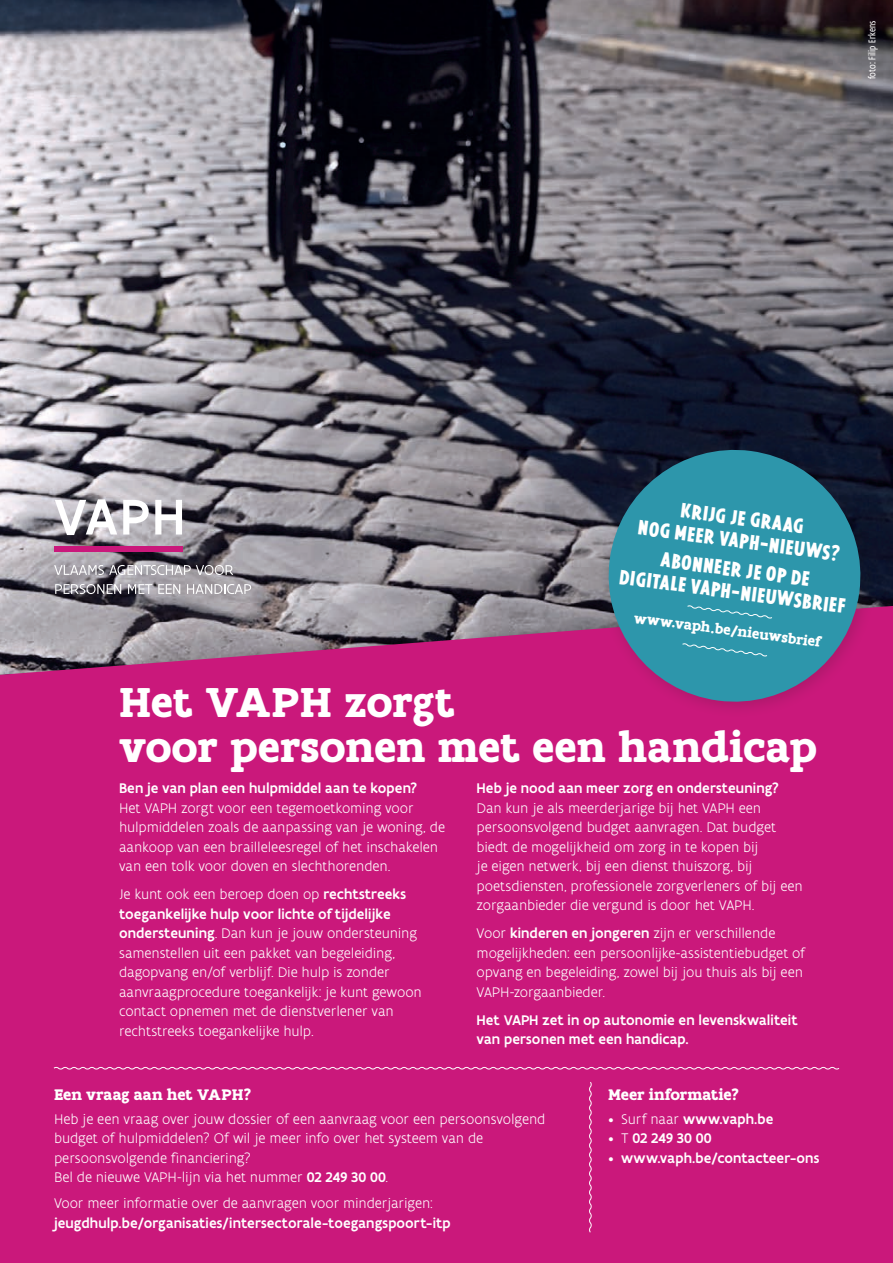
<style>
.page{position:relative;width:893px;height:1263px;background:#fff}
.page>*{position:absolute;margin:0;border:0;box-sizing:border-box;transform-origin:0 0}
.t1{font:700 45px/45px "Flanders Art Serif Pro";letter-spacing:-.005em;color:#fff}
.t2{font:700 condensed 22.5px/22.5px "Flanders Art Sans Pro";color:#fff;text-align:center}
.t3{font:700 16.5px "Flanders Art Serif Pro";letter-spacing:-.005em;color:#fff}
.t4{font:300 15px/19.5px "Flanders Art Sans Pro";letter-spacing:-.01em;color:#fff}
.t5{font:500 15px/19.5px "Flanders Art Sans Pro";letter-spacing:.005em;color:#fff}
.t6{font:700 15px "Flanders Art Serif Pro";color:#fff}
.t7{font:condensed 10.5px "Flanders Art Sans Pro";letter-spacing:.01em;color:#fff}
.s1{font-weight:500}
.s2{font-weight:300}
</style>
<div class="page">
<img style="left:0;top:0;width:893px;height:591px">
<div style="left:0;top:606px;width:893px;height:657px;background:#ca187b"></div>
<svg style="left:55px;top:499px;width:62px;height:36px"></svg>
<svg style="left:123px;top:500px;width:26px;height:34px"></svg>
<svg style="left:155px;top:500px;width:27px;height:34px"></svg>
<div style="left:54px;top:546px;width:128px;height:6px;background:#ca187b"></div>
<svg style="left:54px;top:565px;width:179px;height:10px;background:#aca9ae"></svg>
<svg style="left:55px;top:584px;width:66px;height:10px"></svg>
<svg style="left:128px;top:584px;width:24px;height:10px"></svg>
<svg style="left:158px;top:584px;width:22px;height:10px"></svg>
<svg style="left:187px;top:584px;width:64px;height:10px"></svg>
<svg style="left:53px;top:1066px;width:787px;height:4px;background:#d8569e"></svg>
<svg style="left:588px;top:1081px;width:4px;height:152px"></svg>
<div style="left:598px;top:439px;width:279px;height:280px;background:#231f20;opacity:.2"></div>
<svg style="left:601px;top:442px;width:267px;height:268px;background:#406f8f"></svg>
<svg style="left:687px;top:605px;width:86px;height:14px"></svg>
<svg style="left:682px;top:643px;width:86px;height:14px"></svg>
<p class="t7" style="left:866px;top:79px;width:60px;rotate:-90deg">foto: Filip Erkens</p>
<h2 class="t2" style="left:643px;top:494px;width:206px;rotate:8deg">KRIJG JE GRAAG<br>NOG MEER VAPH-NIEUWS?</h2>
<h2 class="t2" style="left:624px;top:543px;width:230px;rotate:8deg">ABONNEER JE OP DE<br>DIGITALE VAPH-NIEUWSBRIEF</h2>
<p class="t6" style="left:636px;top:607px;width:189px;rotate:8deg">www.vaph.be/nieuwsbrief</p>
<h1 class="t1" style="left:119px;top:680px;width:700px">Het VAPH zorgt<br>voor personen met een handicap</h1>
<p class="t5" style="left:119px;top:779px;width:300px">Ben je van plan een hulpmiddel aan te kopen?</p>
<p class="t4" style="left:119px;top:799px;width:328px">Het VAPH zorgt voor een tegemoetkoming voor hulpmiddelen zoals de aanpassing van je woning, de aankoop van een brailleleesregel of het inschakelen van een tolk voor doven en slechthorenden.</p>
<p class="t4" style="left:119px;top:885px;width:304px">Je kunt ook een beroep doen op <span class="s1">rechtstreeks toegankelijke hulp voor lichte of tijdelijke ondersteuning</span>. Dan kun je jouw ondersteuning samenstellen uit een pakket van begeleiding, dagopvang en/of verblijf. Die hulp is zonder aanvraagprocedure toegankelijk: je kunt gewoon contact opnemen met de dienstverlener van rechtstreeks toegankelijke hulp.</p>
<p class="t5" style="left:477px;top:779px;width:304px">Heb je nood aan meer zorg en ondersteuning?</p>
<p class="t4" style="left:477px;top:799px;width:328px">Dan kun je als meerderjarige bij het VAPH een persoonsvolgend budget aanvragen. Dat budget biedt de mogelijkheid om zorg in te kopen bij<br>je eigen netwerk, bij een dienst thuiszorg, bij poetsdiensten, professionele zorgverleners of bij een zorgaanbieder die vergund is door het VAPH.</p>
<p class="t4" style="left:477px;top:924px;width:330px">Voor <span class="s1">kinderen en jongeren</span> zijn er verschillende mogelijkheden: een persoonlijke-assistentiebudget of opvang en begeleiding, zowel bij jou thuis als bij een VAPH-zorgaanbieder.</p>
<p class="t5" style="left:477px;top:1010px;width:323px">Het VAPH zet in op autonomie en levenskwaliteit van personen met een handicap.</p>
<p class="t3" style="left:54px;top:1084px;width:199px">Een vraag aan het VAPH?</p>
<p class="t4" style="left:54px;top:1110px;width:493px">Heb je een vraag over jouw dossier of een aanvraag voor een persoonsvolgend budget of hulpmiddelen? Of wil je meer info over het systeem van de persoonsvolgende financiering?<br>Bel de nieuwe VAPH-lijn via het nummer <span class="s1">02 249 30 00</span>.</p>
<p class="t4" style="left:54px;top:1194px;width:380px">Voor meer informatie over de aanvragen voor minderjarigen:</p>
<p class="t5" style="left:54px;top:1213px;width:398px">jeugdhulp.be/organisaties/intersectorale-toegangspoort-itp</p>
<p class="t3" style="left:608px;top:1084px;width:133px">Meer informatie?</p>
<p class="t5" style="left:608px;top:1109px;width:167px"><span class="s2">• Surf naar</span> www.vaph.be</p>
<p class="t5" style="left:608px;top:1129px;width:105px"><span class="s2">• T</span> 02 249 30 00</p>
<p class="t5" style="left:608px;top:1148px;width:213px"><span class="s2">•</span> www.vaph.be/contacteer-ons</p>
</div>
